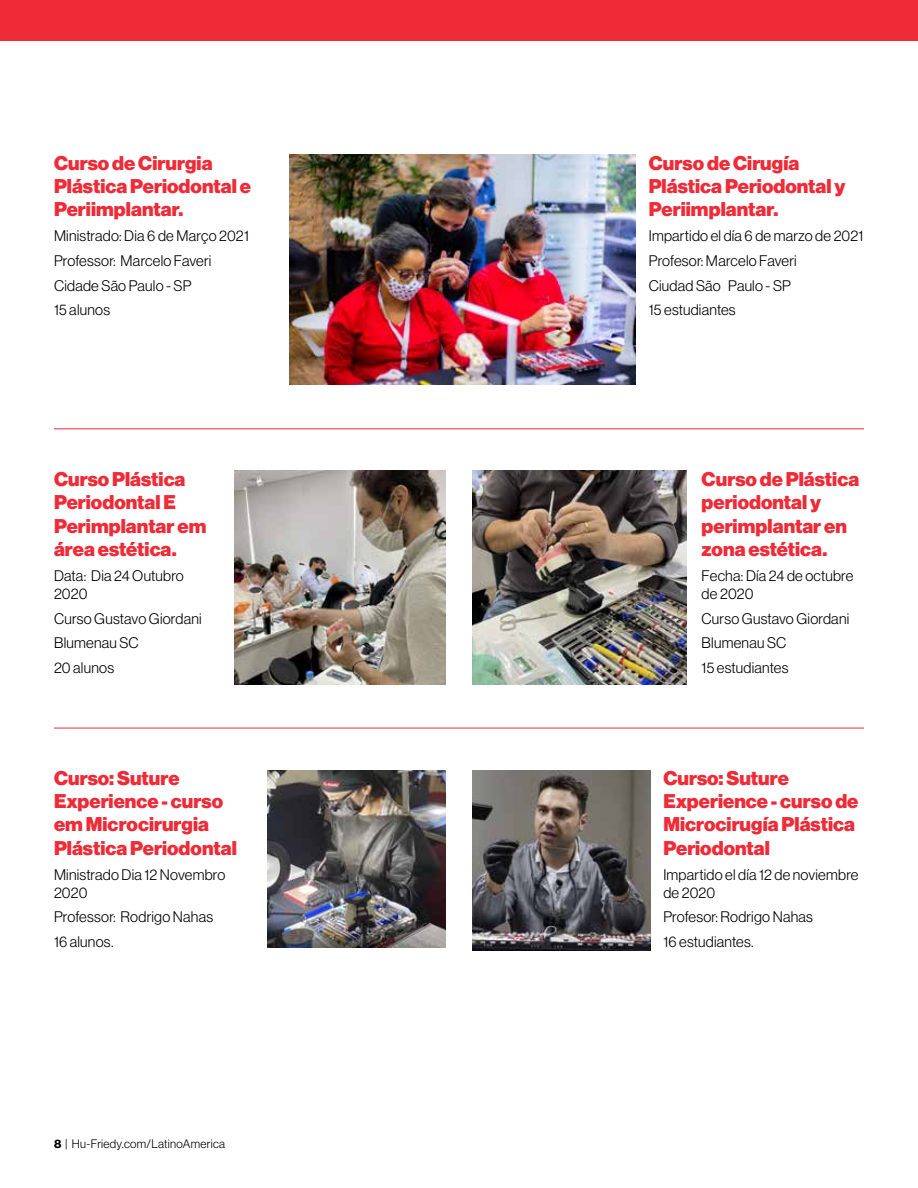
<style>
.page{position:relative;width:918px;height:1188px;background:#fff}
.page>*{position:absolute;margin:0;border:0;box-sizing:border-box;transform-origin:0 0}
.t1{font:19.5px/23.4px "N Haas Grotesk DS Pro 95 Blk";letter-spacing:.005em;color:#ee2b37}
.t2{font:15px/24.8px "N Haas Grotesk DS Pro 45 Lt";letter-spacing:.015em;color:#000}
.t3{font:12px "N Haas Grotesk DS Pro 45 Lt";letter-spacing:.025em;color:#000}
.s1{font-family:"N Haas Grotesk DS Pro 75 Bd"}
</style>
<div class="page">
<div style="left:0;top:0;width:918px;height:40px;background:#ee2b37"></div>
<img style="left:290px;top:155px;width:345px;height:230px">
<img style="left:472px;top:471px;width:214px;height:214px">
<img style="left:235px;top:471px;width:210px;height:214px">
<hr style="left:54px;top:428px;width:810px;height:1px;background:#ee2b37">
<hr style="left:54px;top:728px;width:810px;height:1px;background:#ee2b37">
<img style="left:472px;top:771px;width:179px;height:179px">
<img style="left:268px;top:771px;width:178px;height:176px">
<h1 class="t1" style="left:54px;top:151px;width:198px">Curso de Cirurgia<br>Plástica Periodontal e<br>Periimplantar.</h1>
<p class="t2" style="left:54px;top:223px;width:196px">Ministrado: Dia 6 de Março 2021<br>Professor: Marcelo Faveri<br>Cidade São Paulo - SP<br>15 alunos</p>
<h1 class="t1" style="left:54px;top:468px;width:154px">Curso Plástica<br>Periodontal E<br>Perimplantar em área estética.</h1>
<p class="t2" style="left:54px;top:567px;width:131px;line-height:18px">Data: Dia 24 Outubro<br>2020</p>
<p class="t2" style="left:54px;top:606px;width:149px">Curso Gustavo Giordani<br>Blumenau SC<br>20 alunos</p>
<h1 class="t1" style="left:54px;top:766px;width:184px">Curso: Suture<br>Experience - curso em Microcirurgia<br>Plástica Periodontal</h1>
<p class="t2" style="left:54px;top:865px;width:173px;line-height:18px">Ministrado Dia 12 Novembro<br>2020</p>
<p class="t2" style="left:54px;top:905px;width:161px">Professor: Rodrigo Nahas<br>16 alunos.</p>
<p class="t3" style="left:54px;top:1138px;width:173px"><span class="s1">8</span> | Hu-Friedy.com/LatinoAmerica</p>
<h1 class="t1" style="left:649px;top:151px;width:198px">Curso de Cirugía<br>Plástica Periodontal y<br>Periimplantar.</h1>
<p class="t2" style="left:649px;top:223px;width:216px">Impartido el día 6 de marzo de 2021<br>Profesor: Marcelo Faveri<br>Ciudad São Paulo - SP<br>15 estudiantes</p>
<h1 class="t1" style="left:702px;top:468px;width:159px">Curso de Plástica periodontal y perimplantar en zona estética.</h1>
<p class="t2" style="left:702px;top:567px;width:153px;line-height:18px">Fecha: Día 24 de octubre de 2020</p>
<p class="t2" style="left:702px;top:606px;width:149px">Curso Gustavo Giordani<br>Blumenau SC<br>15 estudiantes</p>
<h1 class="t1" style="left:663px;top:766px;width:197px">Curso: Suture<br>Experience - curso de<br>Microcirugía Plástica<br>Periodontal</h1>
<p class="t2" style="left:663px;top:865px;width:197px;line-height:18px">Impartido el día 12 de noviembre de 2020</p>
<p class="t2" style="left:663px;top:905px;width:151px">Profesor: Rodrigo Nahas<br>16 estudiantes.</p>
</div>
